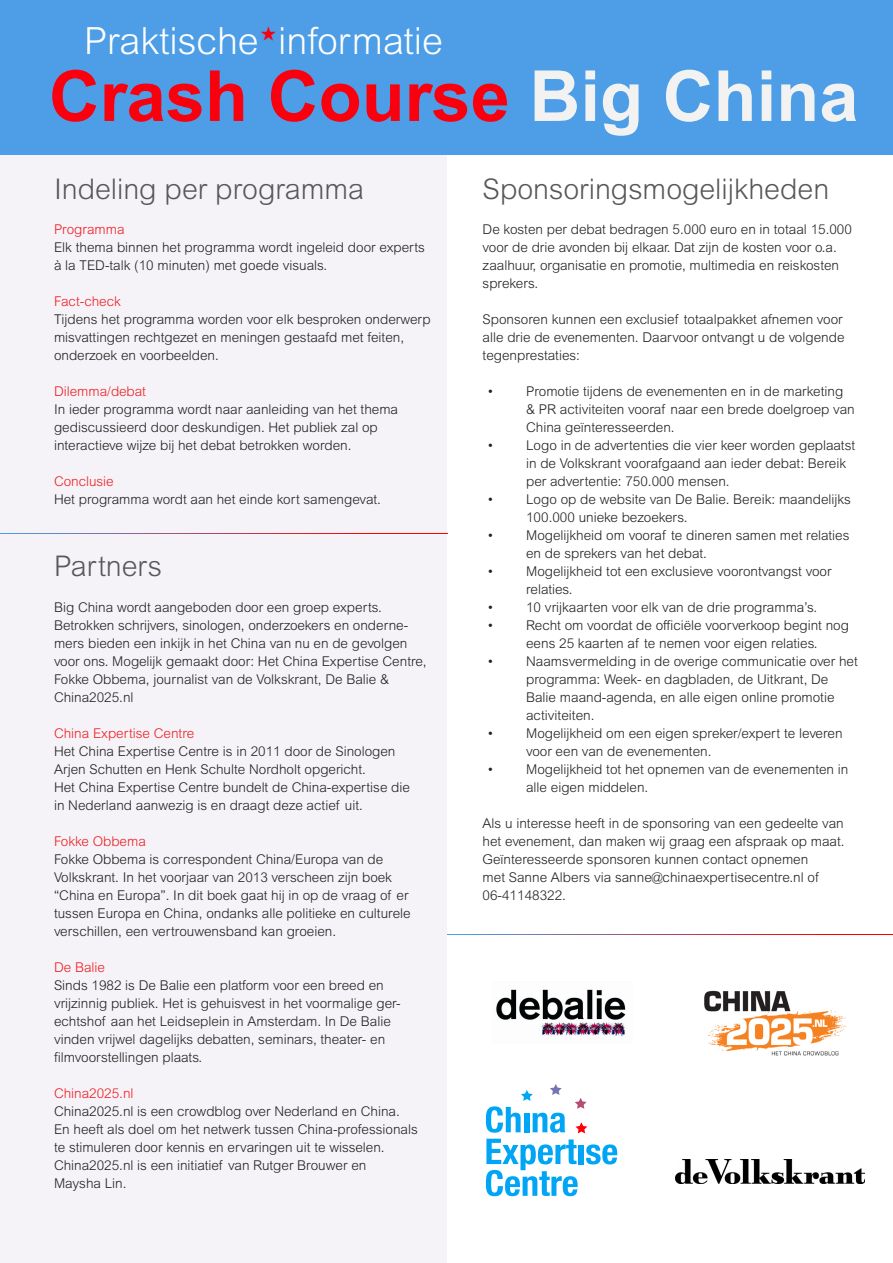
<style>
.page{position:relative;width:893px;height:1263px;background:#fff}
.page>*{position:absolute;margin:0;border:0;box-sizing:border-box;transform-origin:0 0}
.titel{font:700 70.5px "Arial MT Std";color:#fa000f}
.titel-2{font:300 37.5px "Arial MT Std";color:#fff}
.body{font:300 28.5px "Arial MT Std";color:#57585a}
.body-2{font:300 13.5px/18px "Arial MT Std";color:#231f20}
.body-3{font:300 13.5px "Arial MT Std";color:#ee1d23}
.s1{color:#f2f2f2}
</style>
<div class="page">
<div style="left:0;top:154px;width:446px;height:1109px;background:#f5f3f7"></div>
<hr style="left:0;top:154px;width:146px;height:1px;background:#40a8f2">
<hr style="left:11px;top:154px;width:148px;height:1px;background:#45a6f0">
<hr style="left:24px;top:154px;width:148px;height:1px;background:#47a3eb">
<hr style="left:37px;top:154px;width:147px;height:1px;background:#4a9ee8">
<hr style="left:46px;top:154px;width:148px;height:1px;background:#4d9ee3">
<hr style="left:63px;top:154px;width:147px;height:1px;background:#4f99de">
<hr style="left:72px;top:154px;width:148px;height:1px;background:#5499db">
<hr style="left:85px;top:154px;width:147px;height:1px;background:#5794d9">
<hr style="left:98px;top:154px;width:147px;height:1px;background:#5991d4">
<hr style="left:114px;top:154px;width:148px;height:1px;background:#5c8fcf">
<hr style="left:127px;top:154px;width:147px;height:1px;background:#618ccc">
<hr style="left:136px;top:154px;width:148px;height:1px;background:#618ac7">
<hr style="left:146px;top:154px;width:147px;height:1px;background:#6687c4">
<hr style="left:162px;top:154px;width:148px;height:1px;background:#6985bf">
<hr style="left:179px;top:154px;width:147px;height:1px;background:#6b82ba">
<hr style="left:188px;top:154px;width:147px;height:1px;background:#7080b8">
<hr style="left:204px;top:154px;width:148px;height:1px;background:#737ab3">
<hr style="left:220px;top:154px;width:148px;height:1px;background:#7878ad">
<hr style="left:236px;top:154px;width:147px;height:1px;background:#7a75a8">
<hr style="left:252px;top:154px;width:148px;height:1px;background:#7d70a3">
<hr style="left:262px;top:154px;width:147px;height:1px;background:#8270a1">
<hr style="left:274px;top:154px;width:148px;height:1px;background:#856b9e">
<hr style="left:284px;top:154px;width:148px;height:1px;background:#876b99">
<hr style="left:297px;top:154px;width:148px;height:1px;background:#8a6696">
<hr style="left:310px;top:154px;width:148px;height:1px;background:#8c6691">
<hr style="left:322px;top:154px;width:149px;height:1px;background:#8f618f">
<hr style="left:335px;top:154px;width:149px;height:1px;background:#945e8a">
<hr style="left:352px;top:154px;width:147px;height:1px;background:#965c85">
<hr style="left:368px;top:154px;width:147px;height:1px;background:#9c5980">
<hr style="left:384px;top:154px;width:148px;height:1px;background:#9e547a">
<hr style="left:397px;top:154px;width:148px;height:1px;background:#a35278">
<hr style="left:407px;top:154px;width:147px;height:1px;background:#a34f73">
<hr style="left:423px;top:154px;width:147px;height:1px;background:#a84d70">
<hr style="left:432px;top:154px;width:148px;height:1px;background:#ab4a6b">
<hr style="left:449px;top:154px;width:147px;height:1px;background:#ad4766">
<hr style="left:465px;top:154px;width:147px;height:1px;background:#b34561">
<hr style="left:478px;top:154px;width:147px;height:1px;background:#b5405e">
<hr style="left:491px;top:154px;width:147px;height:1px;background:#b83d59">
<hr style="left:504px;top:154px;width:147px;height:1px;background:#bd3b57">
<hr style="left:517px;top:154px;width:147px;height:1px;background:#bf3852">
<hr style="left:532px;top:154px;width:148px;height:1px;background:#c2364d">
<hr style="left:545px;top:154px;width:148px;height:1px;background:#c7334a">
<hr style="left:555px;top:154px;width:147px;height:1px;background:#c73045">
<hr style="left:568px;top:154px;width:147px;height:1px;background:#cc2e42">
<hr style="left:581px;top:154px;width:147px;height:1px;background:#cf2b3d">
<hr style="left:596px;top:154px;width:149px;height:1px;background:#d12638">
<hr style="left:607px;top:154px;width:147px;height:1px;background:#d62636">
<hr style="left:619px;top:154px;width:148px;height:1px;background:#d92133">
<hr style="left:629px;top:154px;width:147px;height:1px;background:#d9212e">
<hr style="left:638px;top:154px;width:147px;height:1px;background:#de1f2b">
<hr style="left:654px;top:154px;width:148px;height:1px;background:#e01c26">
<hr style="left:667px;top:154px;width:148px;height:1px;background:#e31724">
<hr style="left:680px;top:154px;width:148px;height:1px;background:#e8141f">
<hr style="left:697px;top:154px;width:147px;height:1px;background:#eb121a">
<hr style="left:713px;top:154px;width:147px;height:1px;background:#f00d14">
<hr style="left:728px;top:154px;width:147px;height:1px;background:#f20a0f">
<hr style="left:745px;top:154px;width:147px;height:1px;background:#f5080a">
<hr style="left:754px;top:154px;width:139px;height:1px;background:#fa0508">
<hr style="left:770px;top:154px;width:123px;height:1px;background:#fc0303">
<div style="left:0;top:0;width:893px;height:154px;background:#4d9ee6"></div>
<div style="left:578px;top:1145px;width:5px;height:19px;background:#00a6f5"></div>
<svg style="left:586px;top:1144px;width:31px;height:20px"></svg>
<svg style="left:575px;top:1122px;width:12px;height:11px"></svg>
<svg style="left:575px;top:1098px;width:12px;height:11px"></svg>
<svg style="left:486px;top:1084px;width:79px;height:49px"></svg>
<svg style="left:486px;top:1139px;width:92px;height:57px"></svg>
<img style="left:496px;top:989px;width:130px;height:48px">
<img style="left:704px;top:990px;width:142px;height:65px">
<img style="left:676px;top:1160px;width:189px;height:24px">
<p class="titel-2" style="left:84px;top:20px;width:360px">Praktische informatie</p>
<p class="titel" style="left:49px;top:55px;width:811px">Crash Course <span class="s1">Big China</span></p>
<p class="body" style="left:54px;top:173px;width:312px">Indeling per programma</p>
<p class="body-3" style="left:54px;top:222px;width:72px">Programma</p>
<p class="body-2" style="left:54px;top:239px;width:373px">Elk thema binnen het programma wordt ingeleid door experts à la TED-talk (10 minuten) met goede visuals.</p>
<p class="body-3" style="left:54px;top:294px;width:68px">Fact-check</p>
<p class="body-2" style="left:54px;top:311px;width:378px">Tijdens het programma worden voor elk besproken onderwerp misvattingen rechtgezet en meningen gestaafd met feiten, onderzoek en voorbeelden.</p>
<p class="body-3" style="left:54px;top:384px;width:93px">Dilemma/debat</p>
<p class="body-2" style="left:54px;top:401px;width:346px">In ieder programma wordt naar aanleiding van het thema gediscussieerd door deskundigen. Het publiek zal op interactieve wijze bij het debat betrokken worden.</p>
<p class="body-3" style="left:54px;top:474px;width:61px">Conclusie</p>
<p class="body-2" style="left:54px;top:491px;width:328px">Het programma wordt aan het einde kort samengevat.</p>
<p class="body" style="left:54px;top:549px;width:110px">Partners</p>
<p class="body-2" style="left:54px;top:599px;width:374px">Big China wordt aangeboden door een groep experts.<br>Betrokken schrijvers, sinologen, onderzoekers en onderne&shy;mers bieden een inkijk in het China van nu en de gevolgen voor ons. Mogelijk gemaakt door: Het China Expertise Centre, Fokke Obbema, journalist van de Volkskrant, De Balie &amp; China2025.nl</p>
<p class="body-3" style="left:54px;top:726px;width:142px">China Expertise Centre</p>
<p class="body-2" style="left:54px;top:743px;width:358px">Het China Expertise Centre is in 2011 door de Sinologen Arjen Schutten en Henk Schulte Nordholt opgericht.<br>Het China Expertise Centre bundelt de China-expertise die in Nederland aanwezig is en draagt deze actief uit.</p>
<p class="body-3" style="left:54px;top:834px;width:93px">Fokke Obbema</p>
<p class="body-2" style="left:54px;top:851px;width:358px">Fokke Obbema is correspondent China/Europa van de Volkskrant. In het voorjaar van 2013 verscheen zijn boek “China en Europa”. In dit boek gaat hij in op de vraag of er tussen Europa en China, ondanks alle politieke en culturele verschillen, een vertrouwensband kan groeien.</p>
<p class="body-3" style="left:54px;top:960px;width:53px">De Balie</p>
<p class="body-2" style="left:54px;top:977px;width:348px">Sinds 1982 is De Balie een platform voor een breed en vrijzinnig publiek. Het is gehuisvest in het voormalige ger&shy;echtshof aan het Leidseplein in Amsterdam. In De Balie vinden vrijwel dagelijks debatten, seminars, theater- en filmvoorstellingen plaats.</p>
<p class="body-3" style="left:54px;top:1086px;width:81px">China2025.nl</p>
<p class="body-2" style="left:54px;top:1103px;width:365px">China2025.nl is een crowdblog over Nederland en China.<br>En heeft als doel om het netwerk tussen China-professionals te stimuleren door kennis en ervaringen uit te wisselen.<br>China2025.nl is een initiatief van Rutger Brouwer en<br>Maysha Lin.</p>
<p class="body" style="left:483px;top:173px;width:348px">Sponsoringsmogelijkheden</p>
<p class="body-2" style="left:483px;top:221px;width:371px">De kosten per debat bedragen 5.000 euro en in totaal 15.000 voor de drie avonden bij elkaar. Dat zijn de kosten voor o.a. zaalhuur, organisatie en promotie, multimedia en reiskosten sprekers.</p>
<p class="body-2" style="left:483px;top:311px;width:363px">Sponsoren kunnen een exclusief totaalpakket afnemen voor alle drie de evenementen. Daarvoor ontvangt u de volgende tegenprestaties:</p>
<p class="body-2" style="left:526px;top:383px;width:330px;text-indent:-39px">• Promotie tijdens de evenementen en in de marketing &amp; PR activiteiten vooraf naar een brede doelgroep van<br>China geïnteresseerden.</p>
<p class="body-2" style="left:526px;top:437px;width:331px;text-indent:-39px">• Logo in de advertenties die vier keer worden geplaatst in de Volkskrant voorafgaand aan ieder debat: Bereik per advertentie: 750.000 mensen.</p>
<p class="body-2" style="left:526px;top:491px;width:326px;text-indent:-39px">• Logo op de website van De Balie. Bereik: maandelijks<br>100.000 unieke bezoekers.</p>
<p class="body-2" style="left:526px;top:527px;width:325px;text-indent:-39px">• Mogelijkheid om vooraf te dineren samen met relaties en de sprekers van het debat.</p>
<p class="body-2" style="left:526px;top:563px;width:307px;text-indent:-39px">• Mogelijkheid tot een exclusieve voorontvangst voor relaties.</p>
<p class="body-2" style="left:487px;top:599px;width:332px">• 10 vrijkaarten voor elk van de drie programma’s.</p>
<p class="body-2" style="left:487px;top:617px;width:363px;text-align:center">• Recht om voordat de officiële voorverkoop begint nog eens 25 kaarten af te nemen voor eigen relaties.</p>
<p class="body-2" style="left:526px;top:653px;width:333px;text-indent:-39px">• Naamsvermelding in de overige communicatie over het programma: Week- en dagbladen, de Uitkrant, De Balie maand-agenda, en alle eigen online promotie activiteiten.</p>
<p class="body-2" style="left:526px;top:725px;width:318px;text-indent:-39px">• Mogelijkheid om een eigen spreker/expert te leveren voor een van de evenementen.</p>
<p class="body-2" style="left:526px;top:761px;width:324px;text-indent:-39px">• Mogelijkheid tot het opnemen van de evenementen in alle eigen middelen.</p>
<p class="body-2" style="left:483px;top:815px;width:363px">Als u interesse heeft in de sponsoring van een gedeelte van het evenement, dan maken wij graag een afspraak op maat.</p>
<p class="body-2" style="left:483px;top:851px;width:338px">Geïnteresseerde sponsoren kunnen contact opnemen met Sanne Albers via sanne@chinaexpertisecentre.nl of<br>06-41148322.</p>
</div>
